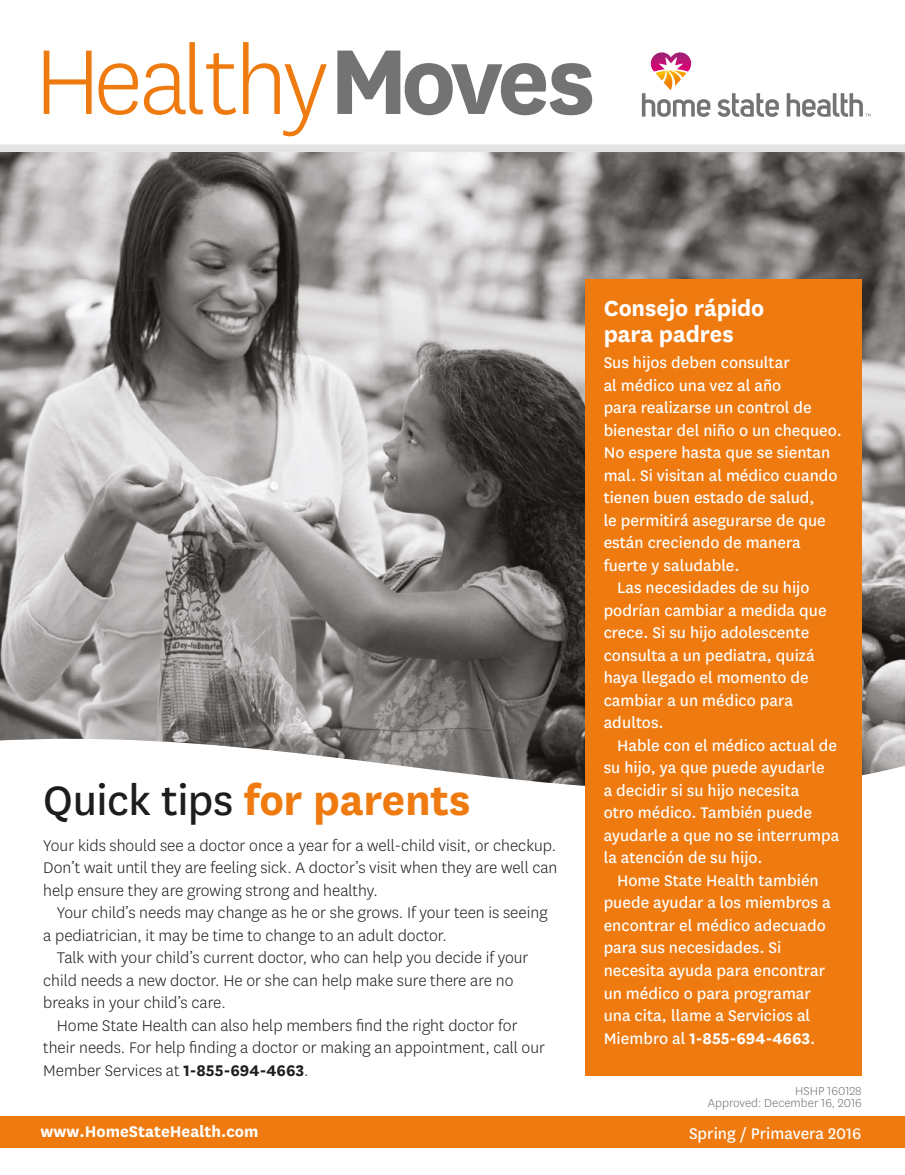
<style>
.page{position:relative;width:905px;height:1175px;background:#fff}
.page>*{position:absolute;margin:0;border:0;box-sizing:border-box;transform-origin:0 0}
.t1{font:300 107.55px "Centene Sans";letter-spacing:-.035em;color:#ef7b10}
.t2{font:700 48px "Centene Sans";letter-spacing:-.005em;color:#ef7b10}
.t3{font:700 25.5px/25.5px "Centene Sans";letter-spacing:-.005em;color:#fff}
.t4{font:18px/22.5px "Centene Sans";color:#fff}
.t5{font:300 18px/22.5px "Centene Sans";color:#1d1d1b}
.t6{font:700 18px "Centene Sans";color:#fff}
.t7{font:300 13.5px "Centene Sans";color:#747373}
.s1{font-weight:700;color:#747373}
.s2{font-weight:400;color:#1d1d1b}
.s3{font-weight:700}
</style>
<div class="page">
<img style="left:0;top:152px;width:905px;height:587px">
<svg style="left:0;top:739px;width:905px;height:135px"></svg>
<div style="left:0;top:1116px;width:905px;height:31px;background:#ef7b10"></div>
<div style="left:585px;top:279px;width:276px;height:796px;background:#ef7b10"></div>
<svg style="left:642px;top:52px;width:68px;height:65px"></svg>
<svg style="left:717px;top:93px;width:61px;height:24px"></svg>
<svg style="left:786px;top:93px;width:84px;height:24px"></svg>
<div style="left:0;top:144px;width:905px;height:8px;background:#e3e3e3"></div>
<p class="t1" style="left:34px;top:14px;width:562px">Healthy<span class="s1">Moves</span></p>
<p class="t2" style="left:43px;top:766px;width:429px"><span class="s2">Quick tips</span> for parents</p>
<p class="t5" style="left:43px;top:833px;width:516px;text-align:justify">Your kids should see a doctor once a year for a well-child visit, or checkup.<br>Don’t wait until they are feeling sick. A doctor’s visit when they are well can help ensure they are growing strong and healthy.</p>
<p class="t5" style="left:43px;top:901px;width:506px;text-indent:14px">Your child’s needs may change as he or she grows. If your teen is seeing a pediatrician, it may be time to change to an adult doctor.</p>
<p class="t5" style="left:43px;top:946px;width:487px;text-indent:14px">Talk with your child’s current doctor, who can help you decide if your child needs a new doctor. He or she can help make sure there are no breaks in your child’s care.</p>
<p class="t5" style="left:43px;top:1013px;width:503px;text-indent:14px">Home State Health can also help members find the right doctor for their needs. For help finding a doctor or making an appointment, call our<br>Member Services at <span class="s3">1-855-694-4663</span>.</p>
<p class="t3" style="left:603px;top:294px;width:162px">Consejo rápido para padres</p>
<p class="t4" style="left:603px;top:350px;width:240px">Sus hijos deben consultar<br>al médico una vez al año<br>para realizarse un control de bienestar del niño o un chequeo.<br>No espere hasta que se sientan mal. Si visitan al médico cuando tienen buen estado de salud,<br>le permitirá asegurarse de que están creciendo de manera fuerte y saludable.</p>
<p class="t4" style="left:603px;top:575px;width:224px;text-indent:14px">Las necesidades de su hijo podrían cambiar a medida que crece. Si su hijo adolescente consulta a un pediatra, quizá haya llegado el momento de cambiar a un médico para adultos.</p>
<p class="t4" style="left:603px;top:733px;width:237px;text-indent:14px">Hable con el médico actual de su hijo, ya que puede ayudarle<br>a decidir si su hijo necesita<br>otro médico. También puede ayudarle a que no se interrumpa la atención de su hijo.</p>
<p class="t4" style="left:603px;top:868px;width:228px;text-indent:14px">Home State Health también puede ayudar a los miembros a encontrar el médico adecuado para sus necesidades. Si necesita ayuda para encontrar un médico o para programar una cita, llame a Servicios al<br>Miembro al <span class="s3">1-855-694-4663</span>.</p>
<p class="t7" style="left:795px;top:1082px;width:68px">HSHP 160128</p>
<p class="t7" style="left:707px;top:1094px;width:155px">Approved: December 16, 2016</p>
<p class="t6" style="left:41px;top:1118px;width:219px">www.HomeStateHealth.com</p>
<p class="t4" style="left:689px;top:1120px;width:174px">Spring / Primavera 2016</p>
</div>
